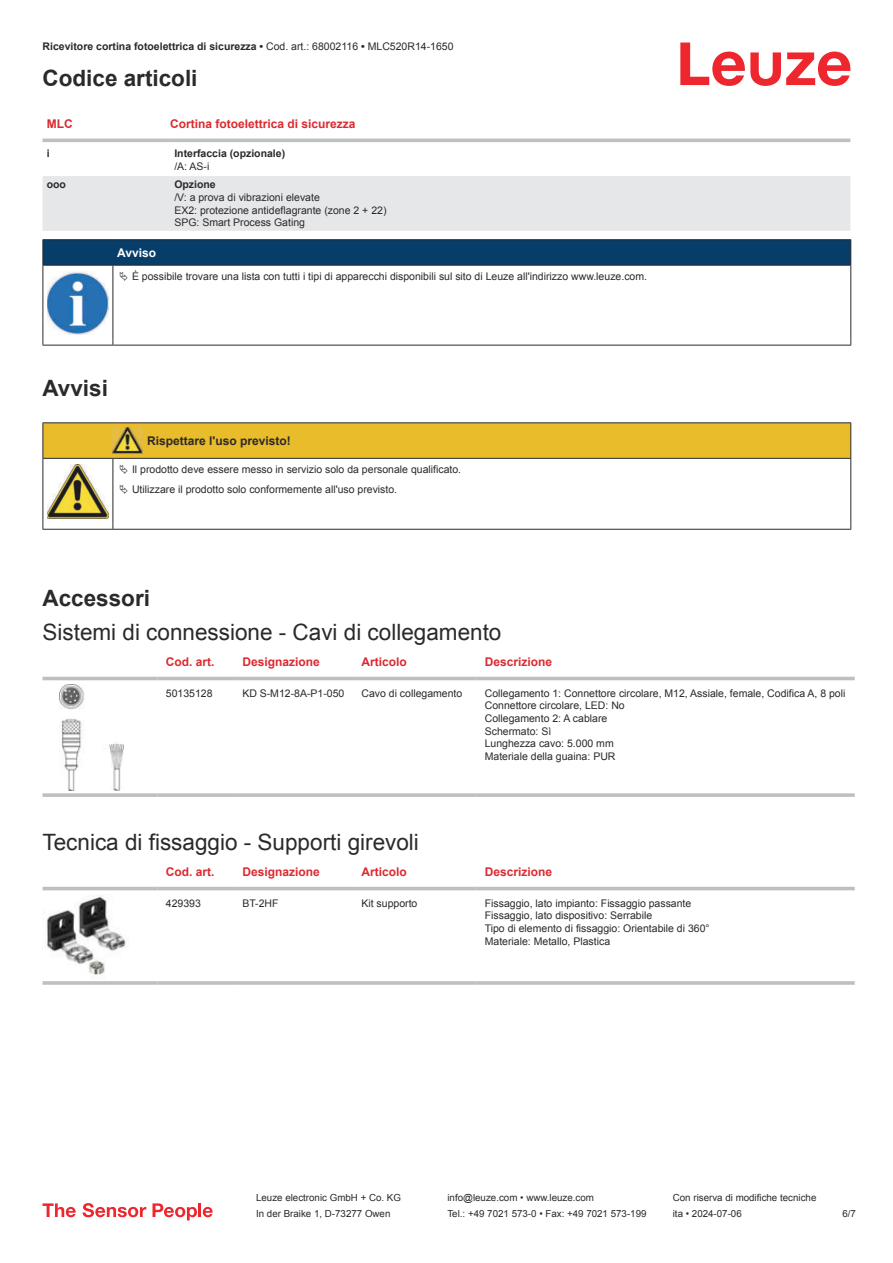
<style>
.page{position:relative;width:893px;height:1263px;background:#fff}
.page>*{position:absolute;margin:0;border:0;box-sizing:border-box;transform-origin:0 0}
.t1{font:22.5px "Arial";color:#2b292a}
.t2{font:700 22.5px "Arial";color:#2b292a}
.t3{font:700 12px "Arial";color:#db2a30}
.t4{font:700 12px "Arial";color:#2b292a}
.t5{font:700 12px "Arial";color:#fff}
.t6{font:10.5px/12.6px "Arial";color:#2b292a}
.t7{font:700 10.5px "Arial";color:#2b292a}
.t8{font:9.75px "Arial";color:#2b292a}
.s1{font-weight:400}
</style>
<div class="page">
<svg style="left:680px;top:43px;width:170px;height:43px"></svg>
<svg style="left:43px;top:138px;width:807px;height:1px"></svg>
<div style="left:43px;top:176px;width:807px;height:55px;background:#e6e7e9"></div>
<hr style="left:43px;top:139px;width:127px;height:3px;background:#bdbfc1">
<hr style="left:170px;top:139px;width:680px;height:3px;background:#bdbfc1">
<div style="left:43px;top:676px;width:812px;height:5px;background:#eceded"></div>
<hr style="left:43px;top:677px;width:114px;height:3px;background:#bdbfc1">
<hr style="left:157px;top:677px;width:77px;height:3px;background:#bdbfc1">
<hr style="left:234px;top:677px;width:119px;height:3px;background:#bdbfc1">
<hr style="left:353px;top:677px;width:123px;height:3px;background:#bdbfc1">
<hr style="left:476px;top:677px;width:379px;height:3px;background:#bdbfc1">
<svg style="left:43px;top:793px;width:114px;height:4px"></svg>
<svg style="left:157px;top:793px;width:77px;height:4px"></svg>
<svg style="left:234px;top:793px;width:119px;height:4px"></svg>
<svg style="left:353px;top:793px;width:123px;height:4px"></svg>
<svg style="left:476px;top:793px;width:379px;height:4px;background:#c3c5c7"></svg>
<img style="left:59px;top:684px;width:65px;height:107px">
<svg style="left:43px;top:886px;width:812px;height:5px;fill:#efefef"></svg>
<hr style="left:43px;top:887px;width:114px;height:3px;background:#bdbfc1">
<hr style="left:157px;top:887px;width:77px;height:3px;background:#bdbfc1">
<hr style="left:234px;top:887px;width:119px;height:3px;background:#bdbfc1">
<hr style="left:353px;top:887px;width:123px;height:3px;background:#bdbfc1">
<hr style="left:476px;top:887px;width:379px;height:3px;background:#bdbfc1">
<hr style="left:43px;top:981px;width:114px;height:4px;background:#c3c5c7">
<svg style="left:157px;top:981px;width:77px;height:4px"></svg>
<hr style="left:234px;top:981px;width:119px;height:4px;background:#c4c6c7">
<hr style="left:353px;top:981px;width:123px;height:4px;background:#c3c5c7">
<svg style="left:476px;top:981px;width:379px;height:4px;background:#c3c5c7"></svg>
<img style="left:43px;top:895px;width:84px;height:84px">
<svg style="left:43px;top:1203px;width:33px;height:14px"></svg>
<svg style="left:83px;top:1203px;width:63px;height:14px"></svg>
<svg style="left:153px;top:1203px;width:44px;height:17px"></svg>
<hr style="left:198px;top:1203px;width:3px;height:14px;background:#ed272d">
<svg style="left:203px;top:1207px;width:10px;height:10px"></svg>
<svg style="left:44px;top:266px;width:806px;height:79px"></svg>
<hr style="left:43px;top:239px;width:70px;height:1px;background:#2b292a">
<hr style="left:43px;top:265px;width:70px;height:1px;background:#2b292a">
<hr style="left:113px;top:239px;width:738px;height:1px;background:#2b292a">
<svg style="left:43px;top:240px;width:808px;height:25px;background:#063c67"></svg>
<hr style="left:113px;top:265px;width:738px;height:1px;background:#2b292a">
<hr style="left:43px;top:266px;width:1px;height:75px;background:#2b292a">
<hr style="left:113px;top:266px;width:1px;height:75px;background:#2b292a">
<hr style="left:850px;top:266px;width:1px;height:75px;background:#2b292a">
<hr style="left:43px;top:345px;width:70px;height:1px;background:#2b292a">
<hr style="left:113px;top:345px;width:738px;height:1px;background:#2b292a">
<img style="left:47px;top:272px;width:61px;height:62px">
<div style="left:115px;top:266px;width:734px;height:20px;background:#fff"></div>
<svg style="left:44px;top:500px;width:806px;height:29px"></svg>
<hr style="left:43px;top:422px;width:70px;height:1px;background:#2b292a">
<hr style="left:113px;top:422px;width:30px;height:1px;background:#2b292a">
<hr style="left:143px;top:422px;width:708px;height:1px;background:#2b292a">
<hr style="left:43px;top:459px;width:1px;height:66px;background:#2b292a">
<hr style="left:113px;top:459px;width:1px;height:66px;background:#2b292a">
<hr style="left:850px;top:459px;width:1px;height:66px;background:#2b292a">
<hr style="left:43px;top:529px;width:70px;height:1px;background:#2b292a">
<hr style="left:113px;top:529px;width:30px;height:1px;background:#2b292a">
<hr style="left:143px;top:529px;width:708px;height:1px;background:#2b292a">
<img style="left:47px;top:500px;width:61px;height:18px">
<svg style="left:43px;top:423px;width:808px;height:77px"></svg>
<p class="t7" style="left:43px;top:43px;width:412px">Ricevitore cortina fotoelettrica di sicurezza • <span class="s1">Cod. art.: 68002116</span> • <span class="s1">MLC520R14-1650</span></p>
<h1 class="t2" style="left:43px;top:70px;width:157px">Codice articoli</h1>
<p class="t3" style="left:47px;top:119px;width:27px">MLC</p>
<p class="t3" style="left:170px;top:119px;width:187px">Cortina fotoelettrica di sicurezza</p>
<p class="t7" style="left:47px;top:149px;width:4px">i</p>
<p class="t7" style="left:174px;top:149px;width:112px">Interfaccia (opzionale)</p>
<p class="t6" style="left:174px;top:161px;width:37px">/A: AS-i</p>
<p class="t7" style="left:47px;top:181px;width:21px">ooo</p>
<p class="t7" style="left:174px;top:181px;width:43px">Opzione</p>
<p class="t6" style="left:174px;top:192px;width:214px">/V: a prova di vibrazioni elevate<br>EX2: protezione antideflagrante (zone 2 + 22)<br>SPG: Smart Process Gating</p>
<p class="t5" style="left:117px;top:248px;width:40px">Avviso</p>
<p class="t6" style="left:132px;top:271px;width:517px">È possibile trovare una lista con tutti i tipi di apparecchi disponibili sul sito di Leuze all'indirizzo www.leuze.com.</p>
<h1 class="t2" style="left:43px;top:380px;width:67px">Avvisi</h1>
<p class="t4" style="left:147px;top:436px;width:145px">Rispettare l'uso previsto!</p>
<p class="t6" style="left:132px;top:460px;width:331px;line-height:20.2px">Il prodotto deve essere messo in servizio solo da personale qualificato.<br>Utilizzare il prodotto solo conformemente all'uso previsto.</p>
<h1 class="t2" style="left:43px;top:590px;width:109px">Accessori</h1>
<h1 class="t1" style="left:43px;top:623px;width:460px">Sistemi di connessione - Cavi di collegamento</h1>
<p class="t3" style="left:166px;top:657px;width:50px">Cod. art.</p>
<p class="t3" style="left:242px;top:657px;width:79px">Designazione</p>
<p class="t3" style="left:361px;top:657px;width:47px">Articolo</p>
<p class="t3" style="left:485px;top:657px;width:69px">Descrizione</p>
<p class="t6" style="left:166px;top:688px;width:48px">50135128</p>
<p class="t6" style="left:242px;top:688px;width:104px">KD S-M12-8A-P1- 050</p>
<p class="t6" style="left:361px;top:688px;width:102px">Cavo di collegamento</p>
<p class="t6" style="left:485px;top:688px;width:362px">Collegamento 1: Connettore circolare, M12, Assiale, female, Codifica A, 8 poli Connettore circolare, LED: No<br>Collegamento 2: A cablare<br>Schermato: Sì<br>Lunghezza cavo: 5.000 mm<br>Materiale della guaina: PUR</p>
<h1 class="t1" style="left:43px;top:833px;width:378px">Tecnica di fissaggio - Supporti girevoli</h1>
<p class="t3" style="left:166px;top:867px;width:50px">Cod. art.</p>
<p class="t3" style="left:242px;top:867px;width:79px">Designazione</p>
<p class="t3" style="left:361px;top:867px;width:47px">Articolo</p>
<p class="t3" style="left:485px;top:867px;width:69px">Descrizione</p>
<p class="t6" style="left:166px;top:898px;width:37px">429393</p>
<p class="t6" style="left:242px;top:898px;width:38px">BT-2HF</p>
<p class="t6" style="left:361px;top:898px;width:58px">Kit supporto</p>
<p class="t6" style="left:485px;top:898px;width:226px">Fissaggio, lato impianto: Fissaggio passante Fissaggio, lato dispositivo: Serrabile<br>Tipo di elemento di fissaggio: Orientabile di 360° Materiale: Metallo, Plastica</p>
<p class="t8" style="left:256px;top:1194px;width:146px">Leuze electronic GmbH + Co. KG</p>
<p class="t8" style="left:447px;top:1194px;width:148px">info@leuze.com • www.leuze.com</p>
<p class="t8" style="left:673px;top:1194px;width:145px">Con riserva di modifiche tecniche</p>
<p class="t8" style="left:256px;top:1210px;width:136px">In der Braike 1, D-73277 Owen</p>
<p class="t8" style="left:447px;top:1210px;width:201px">Tel.: +49 7021 573-0 • Fax: +49 7021 573-199</p>
<p class="t8" style="left:673px;top:1210px;width:70px">ita • 2024-07-06</p>
<p class="t8" style="left:842px;top:1210px;width:15px">6 /7</p>
</div>
